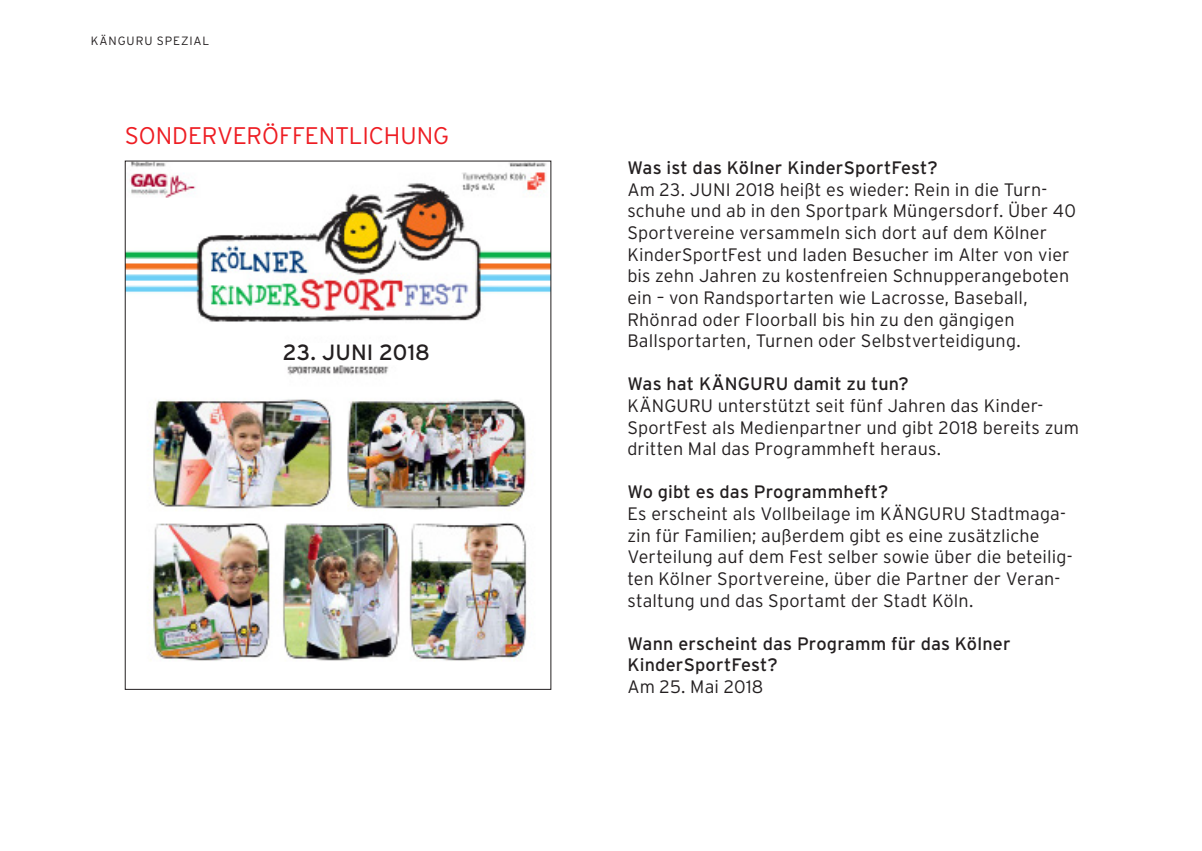
<style>
.page{position:relative;width:1202px;height:851px;background:#fff}
.page>*{position:absolute;margin:0;border:0;box-sizing:border-box;transform-origin:0 0}
.Überschrift{font:300 24px "Interstate";letter-spacing:-.005em;color:#ee1d23}
.t1{font:22px "Interstate";letter-spacing:.005em;color:#231f20}
.fließ{font:300 18px/21.6px "Interstate";letter-spacing:.01em;color:#231f20}
.fließ-2{font:18px/21.6px "Interstate";letter-spacing:.01em;color:#231f20}
.t2{font:300 12px "Interstate";letter-spacing:.075em;color:#231f20}
</style>
<div class="page">
<img style="left:127px;top:162px;width:422px;height:499px">
<div style="left:283px;top:342px;width:185px;height:22px;background:#fff"></div>
<p class="t2" style="left:91px;top:34px;width:120px">KÄNGURU SPEZIAL</p>
<p class="Überschrift" style="left:125px;top:122px;width:326px">SONDERVERÖFFENTLICHUNG</p>
<p class="t1" style="left:283px;top:340px;width:149px">23. JUNI 2018</p>
<p class="fließ-2" style="left:627px;top:157px;width:312px">Was ist das Kölner KinderSportFest?</p>
<p class="fließ" style="left:627px;top:178px;width:450px">Am 23. JUNI 2018 heißt es wieder: Rein in die Turn&shy;schuhe und ab in den Sportpark Müngersdorf. Über 40<br>Sportvereine versammeln sich dort auf dem Kölner KinderSportFest und laden Besucher im Alter von vier bis zehn Jahren zu kostenfreien Schnupperangeboten ein – von Randsportarten wie Lacrosse, Baseball, Rhönrad oder Floorball bis hin zu den gängigen Ballsportarten, Turnen oder Selbstverteidigung.</p>
<p class="fließ-2" style="left:627px;top:373px;width:283px">Was hat KÄNGURU damit zu tun?</p>
<p class="fließ" style="left:627px;top:394px;width:453px">KÄNGURU unterstützt seit fünf Jahren das Kinder-<br>SportFest als Medienpartner und gibt 2018 bereits zum dritten Mal das Programmheft heraus.</p>
<p class="fließ-2" style="left:627px;top:481px;width:262px">Wo gibt es das Programmheft?</p>
<p class="fließ" style="left:627px;top:502px;width:447px">Es erscheint als Vollbeilage im KÄNGURU Stadtmaga&shy;zin für Familien; außerdem gibt es eine zusätzliche Verteilung auf dem Fest selber sowie über die beteilig&shy;ten Kölner Sportvereine, über die Partner der Veran&shy;staltung und das Sportamt der Stadt Köln.</p>
<p class="fließ-2" style="left:627px;top:632px;width:385px">Wann erscheint das Programm für das Kölner<br>KinderSportFest?</p>
<p class="fließ" style="left:627px;top:675px;width:138px">Am 25. Mai 2018</p>
</div>
